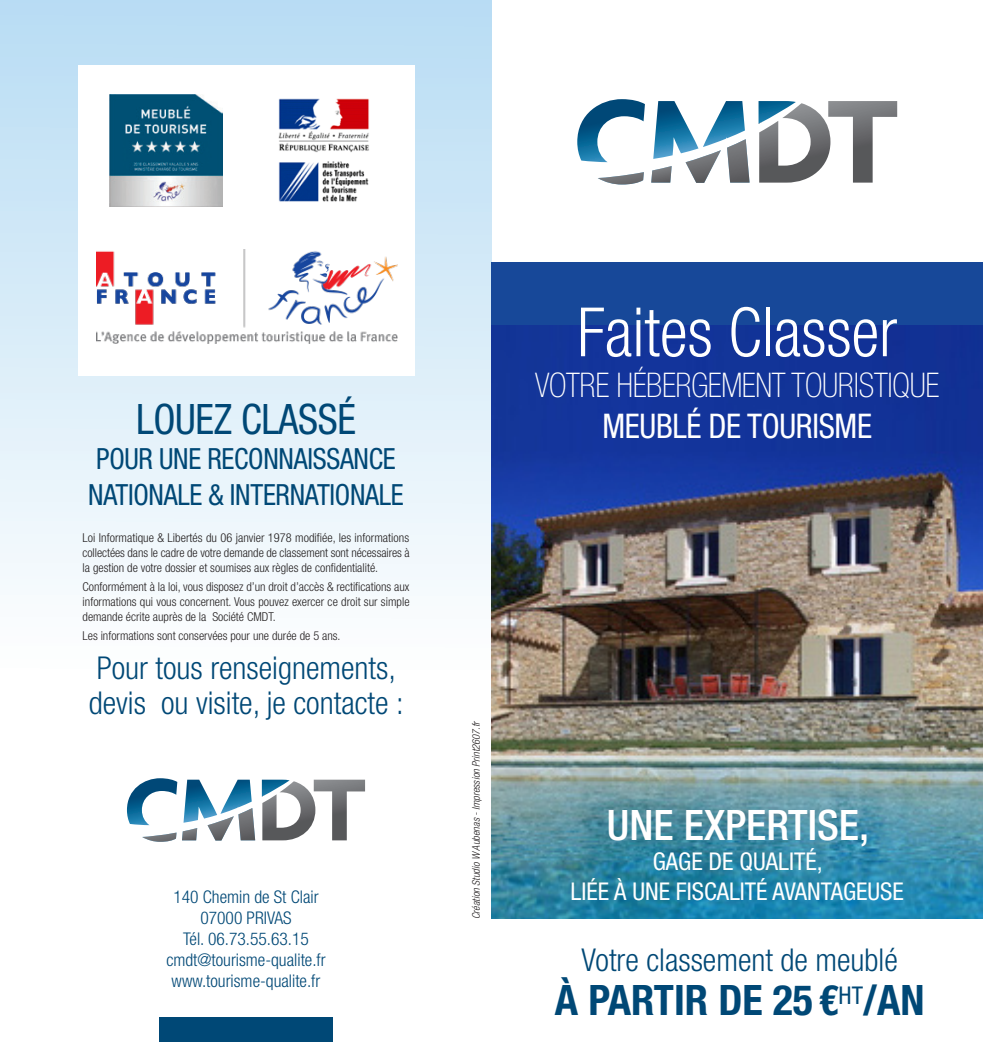
<style>
.page{position:relative;width:983px;height:1042px;background:#fff}
.page>*{position:absolute;margin:0;border:0;box-sizing:border-box;transform-origin:0 0}
.t1{font:300 condensed 68.08px "Helvetica Neue LT Std";color:#fff;scale:.95 1}
.t2{font:700 condensed 42px "Helvetica Neue LT Std";color:#004876}
.t3{font:500 condensed 42px "Helvetica Neue LT Std";color:#fff}
.t4{font:condensed 42px "Helvetica Neue LT Std";letter-spacing:-.01em;color:#004876;scale:.95 1}
.t5{font:100 condensed 33.95px "Helvetica Neue LT Std";letter-spacing:-.01em;color:#fff;scale:.95 1}
.t6{font:condensed 33.95px "Helvetica Neue LT Std";letter-spacing:-.01em;color:#fff;scale:.95 1}
.t7{font:300 condensed 31.5px/35px "Helvetica Neue LT Std";color:#004876}
.t8{font:condensed 29.22px "Helvetica Neue LT Std";letter-spacing:-.01em;color:#004876;scale:.95 1}
.t9{font:condensed 24.5px "Helvetica Neue LT Std";color:#fff}
.t10{font:300 condensed 17.5px "Helvetica Neue LT Std";color:#004876}
.t11{font:300 condensed 12.25px/14.7px "Helvetica Neue LT Std";color:#231f20;text-align:justify}
.t12{font:italic 300 condensed 10.5px "Helvetica Neue LT Std";color:#231f20}
</style>
<div class="page">
<div style="left:0;top:0;width:491px;height:1042px;background:linear-gradient(to bottom,#c0e0f5,#fff)"></div>
<div style="left:78px;top:66px;width:336px;height:310px;background:#fff"></div>
<div style="left:491px;top:263px;width:491px;height:779px;background:#174899"></div>
<img style="left:491px;top:326px;width:491px;height:593px">
<svg style="left:577px;top:99px;width:67px;height:63px"></svg>
<svg style="left:598px;top:172px;width:45px;height:12px"></svg>
<svg style="left:758px;top:101px;width:138px;height:82px"></svg>
<svg style="left:651px;top:101px;width:98px;height:82px"></svg>
<svg style="left:262px;top:779px;width:103px;height:61px"></svg>
<svg style="left:127px;top:778px;width:128px;height:64px"></svg>
<div style="left:491px;top:919px;width:491px;height:123px;background:#fff"></div>
<img style="left:97px;top:249px;width:300px;height:95px">
<img style="left:278px;top:98px;width:91px;height:104px">
<img style="left:109px;top:94px;width:113px;height:112px">
<div style="left:159px;top:1017px;width:174px;height:25px;background:#004876"></div>
<p class="t4" style="left:136px;top:395px;width:233px">LOUEZ CLASSÉ</p>
<p class="t8" style="left:96px;top:442px;width:317px">POUR UNE RECONNAISSANCE</p>
<p class="t8" style="left:88px;top:477px;width:333px">NATIONALE &amp; INTERNATIONALE</p>
<p class="t11" style="left:83px;top:530px;width:328px">Loi Informatique &amp; Libertés du 06 janvier 1978 modifiée, les informations collectées dans le cadre de votre demande de classement sont nécessaires à la gestion de votre dossier et soumises aux règles de confidentialité.</p>
<p class="t11" style="left:83px;top:579px;width:328px">Conformément à la loi, vous disposez d’un droit d’accès &amp; rectifications aux informations qui vous concernent. Vous pouvez exercer ce droit sur simple demande écrite auprès de la Société CMDT.</p>
<p class="t11" style="left:83px;top:628px;width:259px">Les informations sont conservées pour une durée de 5 ans.</p>
<p class="t7" style="left:89px;top:650px;width:316px">Pour tous renseignements, devis ou visite, je contacte :</p>
<p class="t10" style="left:173px;top:887px;width:146px">140 Chemin de St Clair</p>
<p class="t10" style="left:200px;top:908px;width:93px">07000 PRIVAS</p>
<p class="t10" style="left:183px;top:929px;width:127px">Tél. 06.73.55.63.15</p>
<p class="t10" style="left:166px;top:950px;width:161px">cmdt@tourisme-qualite.fr</p>
<p class="t10" style="left:171px;top:971px;width:150px">www.tourisme-qualite.fr</p>
<p class="t1" style="left:577px;top:293px;width:338px">Faites Classer</p>
<p class="t5" style="left:535px;top:366px;width:427px">VOTRE HÉBERGEMENT TOURISTIQUE</p>
<p class="t6" style="left:602px;top:406px;width:285px">MEUBLÉ DE TOURISME</p>
<p class="t12" style="left:470px;top:919px;width:200px;rotate:-90deg">Création Studio W Aubenas - Impression Print2607.fr</p>
<p class="t3" style="left:606px;top:800px;width:263px">UNE EXPERTISE,</p>
<p class="t9" style="left:652px;top:847px;width:171px">GAGE DE QUALITÉ,</p>
<p class="t9" style="left:570px;top:876px;width:334px">LIÉE À UNE FISCALITÉ AVANTAGEUSE</p>
<p class="t7" style="left:581px;top:942px;width:318px">Votre classement de meublé</p>
<p class="t2" style="left:554px;top:974px;width:371px">À PARTIR DE 25 €<sup>HT</sup>/AN</p>
</div>
